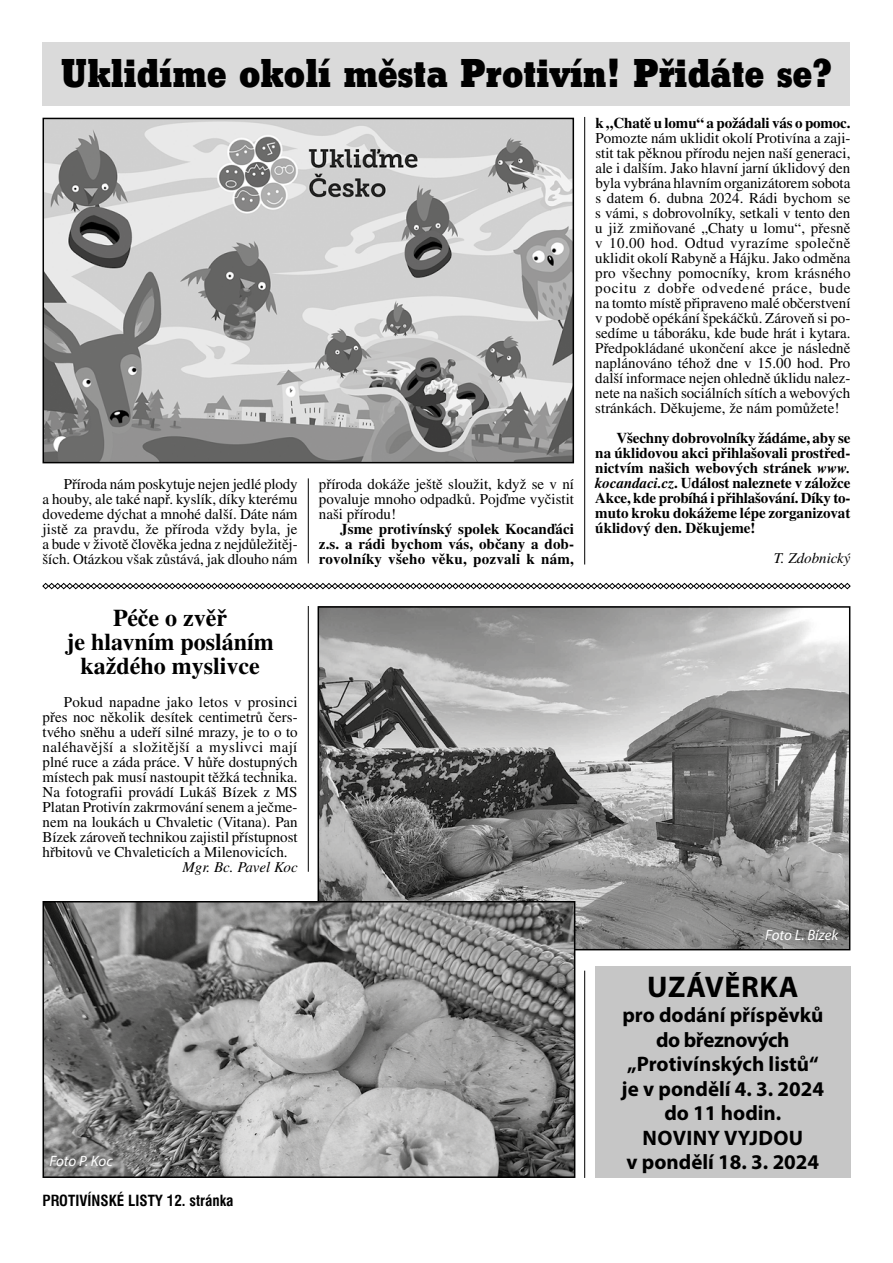
<style>
.page{position:relative;width:893px;height:1263px;background:#fff}
.page>*{position:absolute;margin:0;border:0;box-sizing:border-box;transform-origin:0 0}
.t1{font:800 39px "Stymie AT";color:#000}
.t2{font:700 30px "Myriad Pro";letter-spacing:.02em;color:#000}
.t3{font:700 24px/24px "Times CE";color:#000;text-align:center}
.t4{font:700 21px/24.6px "Myriad Pro";color:#000;text-align:center}
.t5{font:15px/15px "Times CE";color:#000;text-align:justify}
.t6{font:700 15px/15px "Times CE";color:#000;text-align:justify}
.t7{font:700 condensed 15px "Swiss 721 AT";color:#000}
.t8{font:italic 15px "Times CE";color:#000}
.t9{font:italic 15px "Myriad Pro";color:#fff}
.s1{font-style:italic}
</style>
<div class="page">
<div style="left:43px;top:43px;width:807px;height:63px;background:#dadada"></div>
<img style="left:46px;top:121px;width:525px;height:339px">
<div style="left:43px;top:118px;width:531px;height:345px;border:2px solid #000"></div>
<img style="left:321px;top:609px;width:526px;height:338px">
<div style="left:318px;top:606px;width:532px;height:344px;border:2px solid #000"></div>
<img style="left:46px;top:904px;width:526px;height:271px">
<div style="left:43px;top:901px;width:532px;height:277px;border:2px solid #000"></div>
<svg style="left:42px;top:583px;width:809px;height:6px"></svg>
<hr style="left:308px;top:478px;width:1px;height:85px;background:#000">
<hr style="left:584px;top:117px;width:1px;height:447px;background:#000">
<hr style="left:308px;top:606px;width:1px;height:266px;background:#000">
<hr style="left:584px;top:971px;width:1px;height:207px;background:#000">
<div style="left:595px;top:966px;width:255px;height:212px;background:#c6c6c6"></div>
<h1 class="t1" style="left:60px;top:49px;width:774px">Uklidíme okolí města Protivín! Přidáte se?</h1>
<p class="t5" style="left:43px;top:476px;width:257px;text-indent:21px">Příroda nám poskytuje nejen jedlé plody a houby, ale také např. kyslík, díky kterému dovedeme dýchat a mnohé další. Dáte nám jistě za pravdu, že příroda vždy byla, je a bude v životě člověka jedna z nejdůležitěj&shy;ších. Otázkou však zůstává, jak dlouho nám</p>
<h3 class="t3" style="left:66px;top:605px;width:209px">Péče o zvěř<br>je hlavním posláním každého myslivce</h3>
<p class="t5" style="left:43px;top:695px;width:257px;text-indent:21px">Pokud napadne jako letos v prosinci přes noc několik desítek centimetrů čers&shy;tvého sněhu a udeří silné mrazy, je to o to naléhavější a složitější a myslivci mají plné ruce a záda práce. V hůře dostupných místech pak musí nastoupit těžká technika.<br>Na fotografii provádí Lukáš Bízek z MS Platan Protivín zakrmování senem a ječme&shy;nem na loukách u Chvaletic (Vitana). Pan Bízek zároveň technikou zajistil přístupnost hřbitovů ve Chvaleticích a Milenovicích.</p>
<p class="t8" style="left:182px;top:859px;width:117px">Mgr. Bc. Pavel Koc</p>
<p class="t5" style="left:319px;top:476px;width:257px">příroda dokáže ještě sloužit, když se v ní povaluje mnoho odpadků. Pojďme vyčistit naši přírodu!</p>
<p class="t6" style="left:319px;top:521px;width:257px;text-indent:21px">Jsme protivínský spolek Kocanďáci z.s. a rádi bychom vás, občany a dob&shy;rovolníky všeho věku, pozvali k nám,</p>
<p class="t6" style="left:595px;top:115px;width:257px">k „Chatě u lomu“ a požádali vás o pomoc.</p>
<p class="t5" style="left:595px;top:130px;width:257px">Pomozte nám uklidit okolí Protivína a zaji&shy;stit tak pěknou přírodu nejen naší generaci, ale i dalším. Jako hlavní jarní úklidový den byla vybrána hlavním organizátorem sobota s datem 6. dubna 2024. Rádi bychom se s vámi, s dobrovolníky, setkali v tento den u již zmiňované „Chaty u lomu“, přesně v 10.00 hod. Odtud vyrazíme společně uklidit okolí Rabyně a Hájku. Jako odměna pro všechny pomocníky, krom krásného pocitu z dobře odvedené práce, bude na tomto místě připraveno malé občerstvení v podobě opékání špekáčků. Zároveň si po&shy;sedíme u táboráku, kde bude hrát i kytara.<br>Předpokládané ukončení akce je následně naplánováno téhož dne v 15.00 hod. Pro další informace nejen ohledně úklidu nalez&shy;nete na našich sociálních sítích a webových stránkách. Děkujeme, že nám pomůžete!</p>
<p class="t6" style="left:595px;top:430px;width:257px;text-indent:21px">Všechny dobrovolníky žádáme, aby se na úklidovou akci přihlašovali prostřed&shy;nictvím našich webových stránek <span class="s1">www. kocandaci.cz</span>. Událost naleznete v záložce Akce, kde probíhá i přihlašování. Díky to&shy;muto kroku dokážeme lépe zorganizovat úklidový den. Děkujeme!</p>
<p class="t8" style="left:774px;top:549px;width:78px">T. Zdobnický</p>
<p class="t9" style="left:50px;top:1151px;width:65px">Foto P. Koc</p>
<p class="t7" style="left:42px;top:1192px;width:192px">PROTIVÍNSKÉ LISTY 12. stránka</p>
<p class="t9" style="left:765px;top:925px;width:75px">Foto L. Bízek</p>
<h2 class="t2" style="left:647px;top:968px;width:153px">UZÁVĚRKA</h2>
<h3 class="t4" style="left:622px;top:1002px;width:204px">pro dodání příspěvků do březnových „Protivínských listů“ je v pondělí 4. 3. 2024 do 11 hodin.<br>NOVINY VYJDOU<br>v pondělí 18. 3. 2024</h3>
</div>
